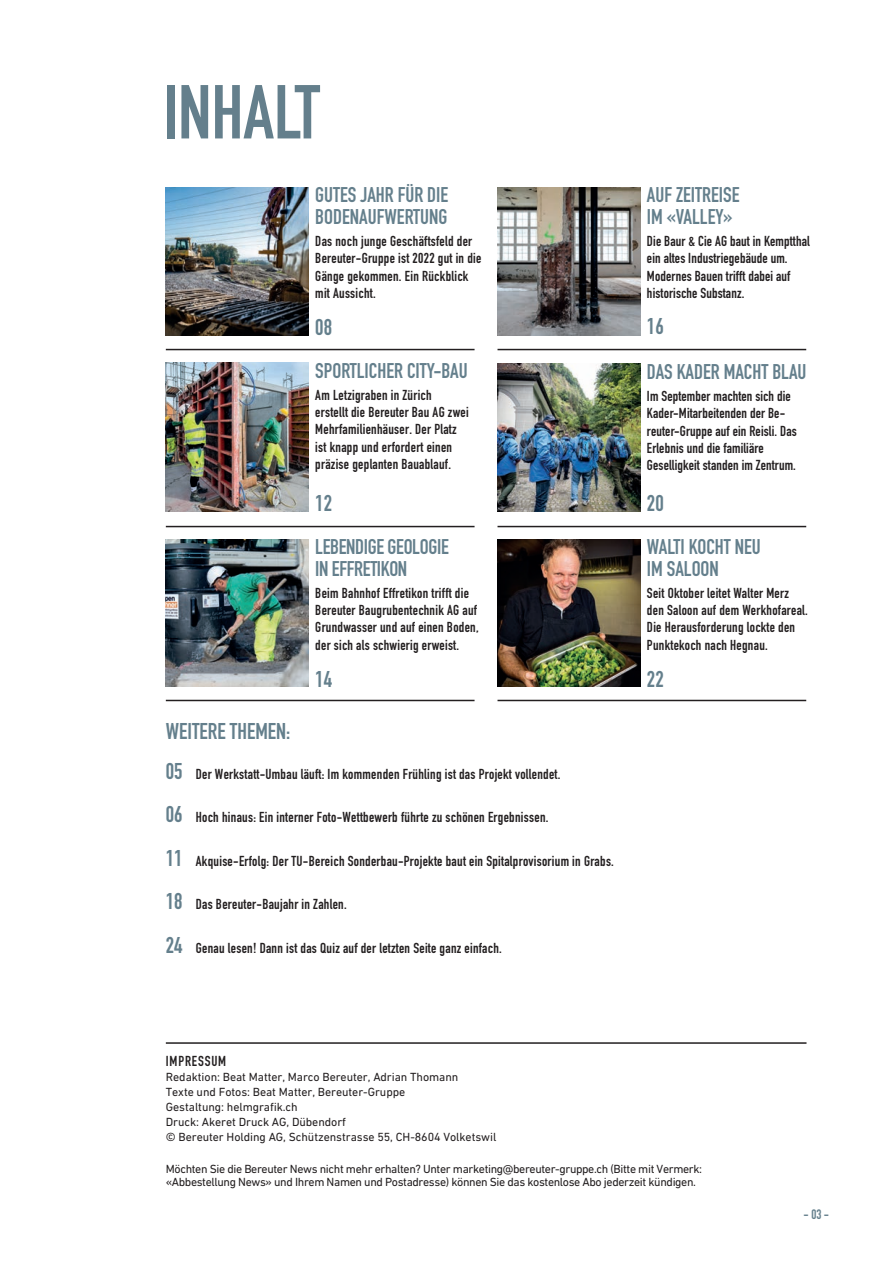
<style>
.page{position:relative;width:893px;height:1263px;background:#fff}
.page>*{position:absolute;margin:0;border:0;box-sizing:border-box;transform-origin:0 0}
.t1{font:700 75px "DIN Condensed";color:#647f8c}
.t2{font:700 22.5px "DIN Condensed";color:#647f8c}
.t3{font:700 21px/22.5px "DIN Condensed";color:#647f8c}
.t4{font:700 14.25px/17.2px "DIN Condensed";letter-spacing:.02em;color:#231f20}
.t5{font:700 14.25px "DIN Condensed";letter-spacing:.06em;color:#231f20}
.t6{font:700 13.5px "DIN Condensed";color:#647f8c}
.t7{font:12px/15px "DIN Next LT Pro";letter-spacing:-.005em;color:#231f20}
.t8{font:12px/13.5px "DIN Next LT Pro";letter-spacing:-.03em;color:#231f20}
.s1{font-size:22.5px;color:#647f8c}
</style>
<div class="page">
<img style="left:166px;top:188px;width:143px;height:147px">
<hr style="left:166px;top:349px;width:309px;height:1px;background:#231f20">
<img style="left:497px;top:188px;width:143px;height:147px">
<hr style="left:497px;top:349px;width:309px;height:1px;background:#231f20">
<img style="left:166px;top:363px;width:143px;height:148px">
<hr style="left:166px;top:526px;width:309px;height:1px;background:#231f20">
<img style="left:497px;top:364px;width:143px;height:147px">
<hr style="left:497px;top:526px;width:309px;height:1px;background:#231f20">
<img style="left:166px;top:540px;width:143px;height:147px">
<hr style="left:166px;top:700px;width:309px;height:1px;background:#231f20">
<img style="left:497px;top:540px;width:143px;height:147px">
<hr style="left:497px;top:700px;width:309px;height:1px;background:#231f20">
<hr style="left:166px;top:1042px;width:640px;height:2px;background:#231f20">
<h1 class="t1" style="left:163px;top:62px;width:158px">INHALT</h1>
<h3 class="t3" style="left:315px;top:183px;width:134px">GUTES JAHR FÜR DIE<br>BODENAUFWERTUNG</h3>
<p class="t4" style="left:315px;top:232px;width:168px">Das noch junge Geschäftsfeld der<br>Bereuter-Gruppe ist 2022 gut in die<br>Gänge gekommen. Ein Rückblick mit Aussicht.</p>
<h2 class="t2" style="left:315px;top:312px;width:18px">08</h2>
<h3 class="t3" style="left:315px;top:359px;width:154px">SPORTLICHER CITY-BAU</h3>
<p class="t4" style="left:315px;top:386px;width:155px">Am Letzigraben in Zürich<br>erstellt die Bereuter Bau AG zwei<br>Mehrfamilienhäuser. Der Platz ist knapp und erfordert einen präzise geplanten Bauablauf.</p>
<h2 class="t2" style="left:315px;top:488px;width:18px">12</h2>
<h3 class="t3" style="left:315px;top:535px;width:135px">LEBENDIGE GEOLOGIE<br>IN EFFRETIKON</h3>
<p class="t4" style="left:315px;top:584px;width:165px">Beim Bahnhof Effretikon trifft die Bereuter Baugrubentechnik AG auf Grundwasser und auf einen Boden, der sich als schwierig erweist.</p>
<h2 class="t2" style="left:315px;top:664px;width:18px">14</h2>
<h2 class="t2" style="left:166px;top:716px;width:126px">WEITERE THEMEN:</h2>
<p class="t4" style="left:166px;top:765px;width:396px"><span class="s1">05</span> Der Werkstatt-Umbau läuft: Im kommenden Frühling ist das Projekt vollendet.</p>
<p class="t4" style="left:166px;top:809px;width:384px"><span class="s1">06</span> Hoch hinaus: Ein interner Foto-Wettbewerb führte zu schönen Ergebnissen.</p>
<p class="t4" style="left:166px;top:852px;width:450px"><span class="s1">11</span> Akquise-Erfolg: Der TU-Bereich Sonderbau-Projekte baut ein Spitalprovisorium in Grabs.</p>
<p class="t4" style="left:166px;top:896px;width:182px"><span class="s1">18</span> Das Bereuter-Baujahr in Zahlen.</p>
<p class="t4" style="left:166px;top:939px;width:338px"><span class="s1">24</span> Genau lesen! Dann ist das Quiz auf der letzten Seite ganz einfach.</p>
<h3 class="t3" style="left:647px;top:183px;width:94px">AUF ZEITREISE<br>IM «VALLEY»</h3>
<p class="t4" style="left:647px;top:232px;width:164px">Die Baur &amp; Cie AG baut in Kemptthal ein altes Industriegebäude um.<br>Modernes Bauen trifft dabei auf historische Substanz.</p>
<h2 class="t2" style="left:647px;top:311px;width:18px">16</h2>
<h3 class="t3" style="left:647px;top:360px;width:161px">DAS KADER MACHT BLAU</h3>
<p class="t4" style="left:647px;top:387px;width:151px">Im September machten sich die<br>Kader-Mitarbeitenden der Be&shy;reuter-Gruppe auf ein Reisli. Das<br>Erlebnis und die familiäre<br>Geselligkeit standen im Zentrum.</p>
<h2 class="t2" style="left:647px;top:487px;width:18px">20</h2>
<h3 class="t3" style="left:647px;top:535px;width:115px">WALTI KOCHT NEU<br>IM SALOON</h3>
<p class="t4" style="left:647px;top:584px;width:162px">Seit Oktober leitet Walter Merz den Saloon auf dem Werkhofareal.<br>Die Herausforderung lockte den<br>Punktekoch nach Hegnau.</p>
<h2 class="t2" style="left:647px;top:664px;width:18px">22</h2>
<p class="t5" style="left:166px;top:1052px;width:62px">IMPRESSUM</p>
<p class="t7" style="left:166px;top:1070px;width:332px">Redaktion: Beat Matter, Marco Bereuter, Adrian Thomann<br>Texte und Fotos: Beat Matter, Bereuter-Gruppe<br>Gestaltung: helmgrafik.ch<br>Druck: Akeret Druck AG, Dübendorf<br>© Bereuter Holding AG, Schützenstrasse 55, CH-8604 Volketswil</p>
<p class="t8" style="left:166px;top:1162px;width:538px">Möchten Sie die Bereuter News nicht mehr erhalten? Unter marketing@bereuter-gruppe.ch (Bitte mit Vermerk: «Abbestellung News» und Ihrem Namen und Postadresse) können Sie das kostenlose Abo jederzeit kündigen.</p>
<p class="t6" style="left:804px;top:1205px;width:27px">- 03 -</p>
</div>
